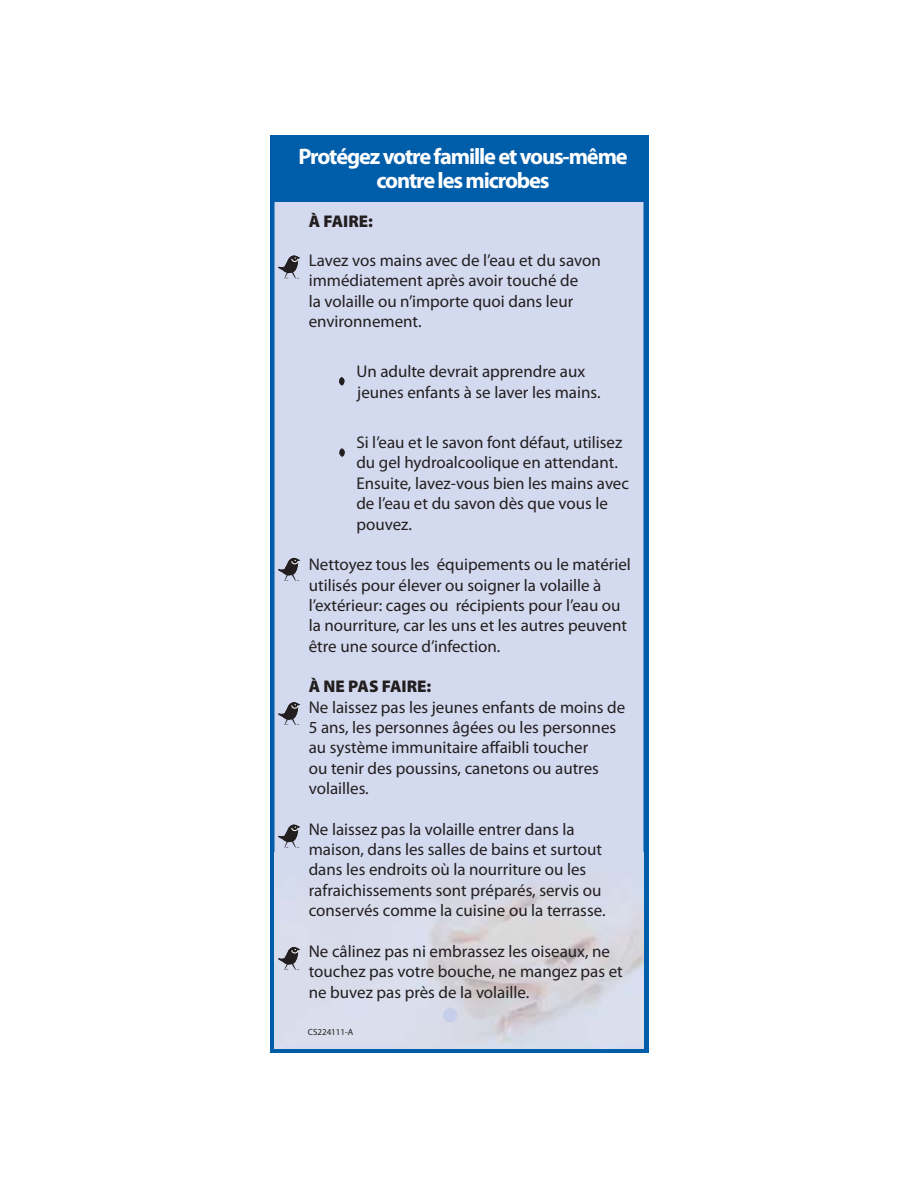
<style>
.page{position:relative;width:918px;height:1188px;background:#fff}
.page>*{position:absolute;margin:0;border:0;box-sizing:border-box;transform-origin:0 0}
.t1{font:700 22.5px/23.5px "Myriad Pro";letter-spacing:-.05em;color:#fff;text-align:center}
.t2{font:16.95px/20.4px "Myriad Pro";color:#231f20}
.t3{font:900 16.95px "Myriad Pro";color:#231f20}
.t4{font:9px "Myriad Pro";color:#231f20}
</style>
<div class="page">
<svg style="left:270px;top:135px;width:378px;height:918px;background:#b8c9e5"></svg>
<img style="left:274px;top:853px;width:369px;height:196px">
<div style="left:443px;top:1008px;width:14px;height:14px;background:#c6cfe9;border-radius:50%"></div>
<svg style="left:339px;top:448px;width:6px;height:9px"></svg>
<svg style="left:339px;top:377px;width:6px;height:8px"></svg>
<svg style="left:279px;top:255px;width:21px;height:24px"></svg>
<svg style="left:279px;top:558px;width:21px;height:23px"></svg>
<svg style="left:279px;top:702px;width:21px;height:23px"></svg>
<svg style="left:279px;top:825px;width:21px;height:23px"></svg>
<svg style="left:279px;top:947px;width:21px;height:23px"></svg>
<h1 class="t1" style="left:298px;top:146px;width:331px">Protégez votre famille et vous-même contre les microbes</h1>
<p class="t3" style="left:309px;top:211px;width:66px">À FAIRE:</p>
<p class="t2" style="left:309px;top:251px;width:293px">Lavez vos mains avec de l’eau et du savon immédiatement après avoir touché de<br>la volaille ou n’importe quoi dans leur environnement.</p>
<p class="t2" style="left:356px;top:363px;width:246px">Un adulte devrait apprendre aux jeunes enfants à se laver les mains.</p>
<p class="t2" style="left:356px;top:433px;width:274px">Si l’eau et le savon font défaut, utilisez du gel hydroalcoolique en attendant.<br>Ensuite, lavez-vous bien les mains avec de l’eau et du savon dès que vous le pouvez.</p>
<p class="t2" style="left:309px;top:555px;width:324px">Nettoyez tous les équipements ou le matériel utilisés pour élever ou soigner la volaille à l’extérieur: cages ou récipients pour l’eau ou la nourriture, car les uns et les autres peuvent être une source d’infection.</p>
<p class="t3" style="left:309px;top:677px;width:124px">À NE PAS FAIRE:</p>
<p class="t2" style="left:309px;top:698px;width:318px">Ne laissez pas les jeunes enfants de moins de 5 ans, les personnes âgées ou les personnes au système immunitaire affaibli toucher<br>ou tenir des poussins, canetons ou autres volailles.</p>
<p class="t2" style="left:309px;top:820px;width:298px">Ne laissez pas la volaille entrer dans la maison, dans les salles de bains et surtout dans les endroits où la nourriture ou les rafraichissements sont préparés, servis ou conservés comme la cuisine ou la terrasse.</p>
<p class="t2" style="left:309px;top:942px;width:316px">Ne câlinez pas ni embrassez les oiseaux, ne touchez pas votre bouche, ne mangez pas et ne buvez pas près de la volaille.</p>
<p class="t4" style="left:308px;top:1029px;width:47px">CS224111-A</p>
</div>
